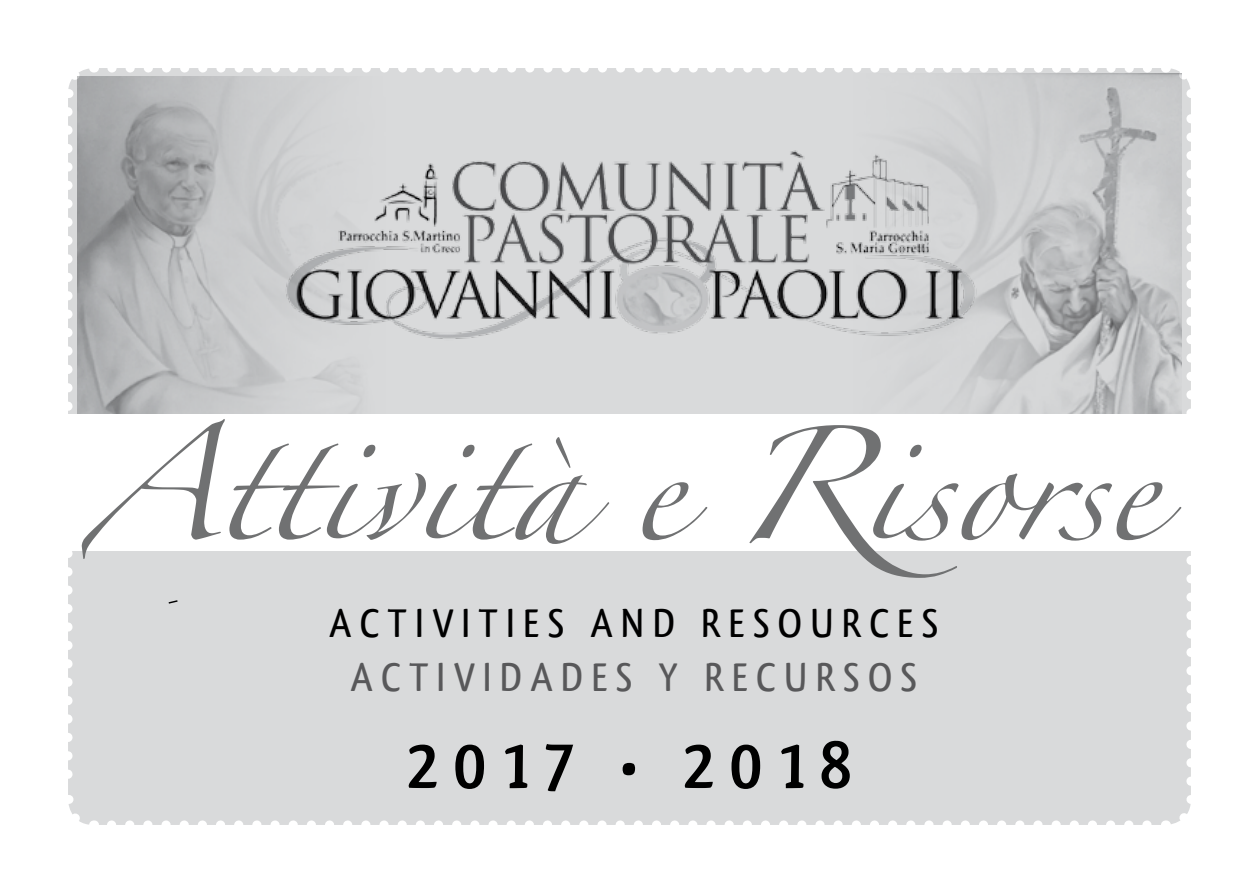
<style>
.page{position:relative;width:1259px;height:893px;background:#fff}
.page>*{position:absolute;margin:0;border:0;box-sizing:border-box;transform-origin:0 0}
.t1{font:102px "Zapfino";letter-spacing:-.01em;color:#707172}
.t2{font:700 72px "Qlassik";letter-spacing:.2em;color:#000}
.t3{font:500 42px "Qlassik";letter-spacing:.2em;color:#000}
.t4{font:500 42px "Qlassik";letter-spacing:.2em;color:#58585a}
</style>
<div class="page">
<div style="left:68px;top:68px;width:1123px;height:757px;background:#d9dadb;border-radius:26px"></div>
<svg style="left:111px;top:820px;width:1041px;height:5px"></svg>
<svg style="left:107px;top:68px;width:1040px;height:5px"></svg>
<svg style="left:68px;top:69px;width:18px;height:29px"></svg>
<svg style="left:68px;top:112px;width:27px;height:713px"></svg>
<svg style="left:1165px;top:795px;width:26px;height:30px"></svg>
<svg style="left:1163px;top:68px;width:28px;height:713px"></svg>
<img style="left:78px;top:76px;width:284px;height:338px">
<img style="left:951px;top:74px;width:230px;height:340px">
<svg style="left:168px;top:600px;width:10px;height:4px"></svg>
<div style="left:49px;top:414px;width:1184px;height:137px;background:#fff"></div>
<img style="left:258px;top:136px;width:736px;height:206px">
<h1 class="t1" style="left:85px;top:443px;width:1073px">Attività e Risorse</h1>
<p class="t3" style="left:329px;top:599px;width:610px">ACTIVITIES A ND RESOURCES</p>
<p class="t4" style="left:351px;top:653px;width:568px">ACTIVIDA DES Y RECURSOS</p>
<h2 class="t2" style="left:406px;top:722px;width:447px">2017 • 2018</h2>
</div>
